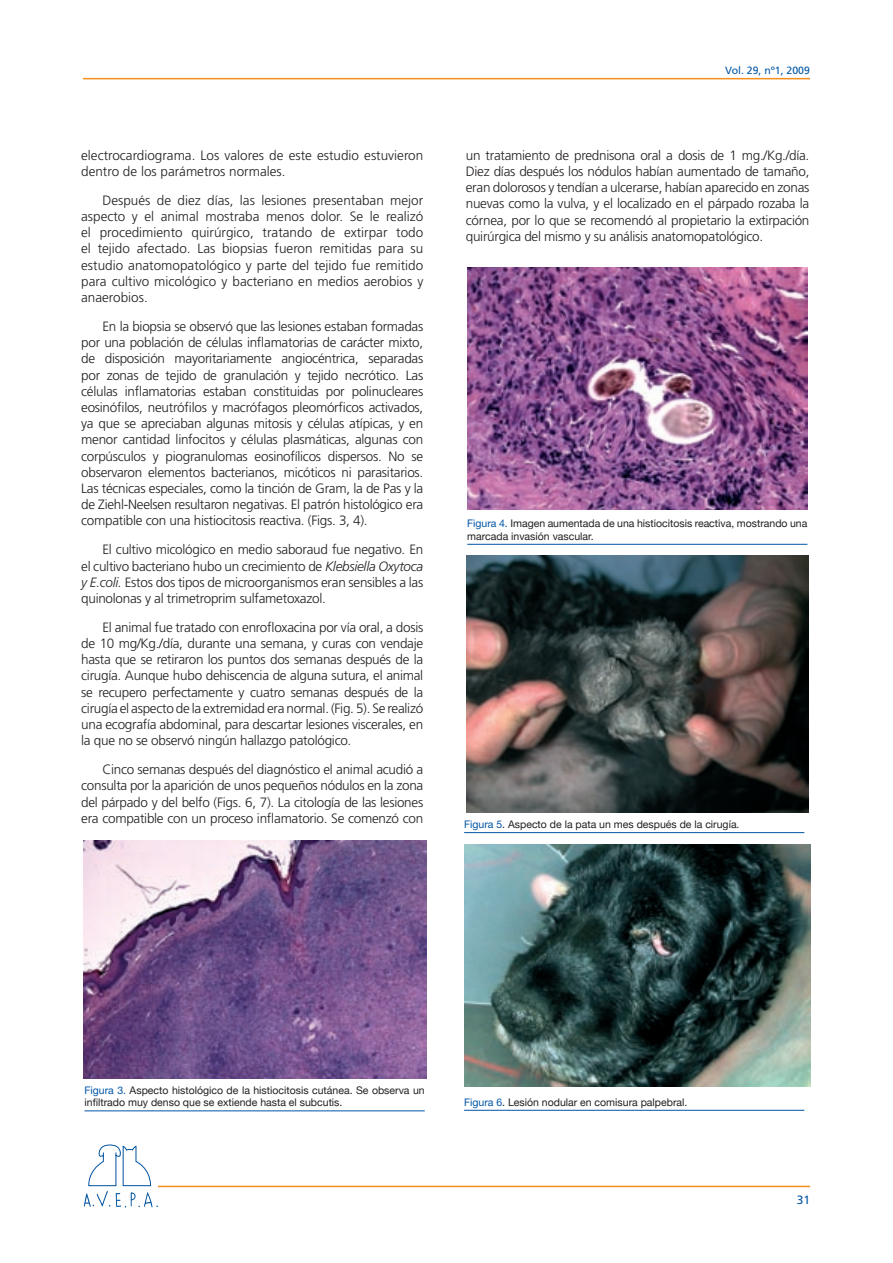
<style>
.page{position:relative;width:893px;height:1263px;background:#fff}
.page>*{position:absolute;margin:0;border:0;box-sizing:border-box;transform-origin:0 0}
.t1{font:300 13.5px/16.2px "Frutiger";letter-spacing:-.02em;color:#231f20;text-align:justify}
.t2{font:300 13.5px/16.2px "Frutiger";color:#231f20}
.t3{font:12px "Frutiger";color:#0155a5}
.t4{font:10.5px/12.6px "Helvetica Neue";color:#231f20}
.t5{font:10.5px "Frutiger";color:#0155a5}
.s1{font-style:italic}
.s2{font-family:"Helvetica Neue LT Std";color:#0155a5}
</style>
<div class="page">
<hr style="left:158px;top:1186px;width:652px;height:1px;background:#f68e1e">
<hr style="left:83px;top:78px;width:727px;height:1px;background:#f68e1e">
<svg style="left:84px;top:1144px;width:74px;height:63px"></svg>
<hr style="left:85px;top:1110px;width:340px;height:1px;background:#0155a5">
<hr style="left:467px;top:544px;width:340px;height:1px;background:#0155a5">
<hr style="left:464px;top:832px;width:340px;height:1px;background:#0155a5">
<hr style="left:464px;top:1110px;width:340px;height:1px;background:#0155a5">
<img style="left:84px;top:840px;width:343px;height:238px">
<img style="left:468px;top:267px;width:340px;height:243px">
<img style="left:465px;top:844px;width:345px;height:242px">
<img style="left:466px;top:556px;width:343px;height:257px">
<p class="t2" style="left:81px;top:147px;width:344px">electrocardiograma. Los valores de este estudio estuvieron dentro de los parámetros normales.</p>
<p class="t1" style="left:81px;top:192px;width:344px;text-indent:21px">Después de diez días, las lesiones presentaban mejor aspecto y el animal mostraba menos dolor. Se le realizó el procedimiento quirúrgico, tratando de extirpar todo el tejido afectado. Las biopsias fueron remitidas para su estudio anatomopatológico y parte del tejido fue remitido para cultivo micológico y bacteriano en medios aerobios y anaerobios.</p>
<p class="t1" style="left:81px;top:318px;width:344px;text-indent:21px">En la biopsia se observó que las lesiones estaban formadas por una población de células inflamatorias de carácter mixto, de disposición mayoritariamente angiocéntrica, separadas por zonas de tejido de granulación y tejido necrótico. Las células inflamatorias estaban constituidas por polinucleares eosinófilos, neutrófilos y macrófagos pleomórficos activados, ya que se apreciaban algunas mitosis y células atípicas, y en menor cantidad linfocitos y células plasmáticas, algunas con corpúsculos y piogranulomas eosinofílicos dispersos. No se observaron elementos bacterianos, micóticos ni parasitarios.<br>Las técnicas especiales, como la tinción de Gram, la de Pas y la de Ziehl-Neelsen resultaron negativas. El patrón histológico era compatible con una histiocitosis reactiva. (Figs. 3, 4).</p>
<p class="t1" style="left:81px;top:541px;width:344px;text-indent:21px">El cultivo micológico en medio saboraud fue negativo. En el cultivo bacteriano hubo un crecimiento de <span class="s1">Klebsiella Oxytoca y E.coli.</span> Estos dos tipos de microorganismos eran sensibles a las quinolonas y al trimetroprim sulfametoxazol.</p>
<p class="t1" style="left:81px;top:619px;width:344px;text-indent:21px">El animal fue tratado con enrofloxacina por vía oral, a dosis de 10 mg/Kg./día, durante una semana, y curas con vendaje hasta que se retiraron los puntos dos semanas después de la cirugía. Aunque hubo dehiscencia de alguna sutura, el animal se recupero perfectamente y cuatro semanas después de la cirugía el aspecto de la extremidad era normal. (Fig. 5). Se realizó una ecografía abdominal, para descartar lesiones viscerales, en la que no se observó ningún hallazgo patológico.</p>
<p class="t1" style="left:81px;top:761px;width:344px;text-indent:21px">Cinco semanas después del diagnóstico el animal acudió a consulta por la aparición de unos pequeños nódulos en la zona del párpado y del belfo (Figs. 6, 7). La citología de las lesiones era compatible con un proceso inflamatorio. Se comenzó con</p>
<p class="t5" style="left:725px;top:64px;width:86px">Vol. 29, nº1, 2009</p>
<p class="t1" style="left:466px;top:147px;width:345px">un tratamiento de prednisona oral a dosis de 1 mg./Kg./día.<br>Diez días después los nódulos habían aumentado de tamaño, eran dolorosos y tendían a ulcerarse, habían aparecido en zonas nuevas como la vulva, y el localizado en el párpado rozaba la córnea, por lo que se recomendó al propietario la extirpación quirúrgica del mismo y su análisis anatomopatológico.</p>
<p class="t4" style="left:467px;top:517px;width:342px"><span class="s2">Figura 4.</span> Imagen aumentada de una histiocitosis reactiva, mostrando una marcada invasión vascular.</p>
<p class="t4" style="left:464px;top:818px;width:277px"><span class="s2">Figura 5</span>. Aspecto de la pata un mes después de la cirugía.</p>
<p class="t4" style="left:85px;top:1083px;width:342px"><span class="s2">Figura 3.</span> Aspecto histológico de la histiocitosis cutánea. Se observa un infiltrado muy denso que se extiende hasta el subcutis.</p>
<p class="t4" style="left:464px;top:1095px;width:225px"><span class="s2">Figura 6</span>. Lesión nodular en comisura palpebral.</p>
<p class="t3" style="left:797px;top:1193px;width:15px">31</p>
</div>
